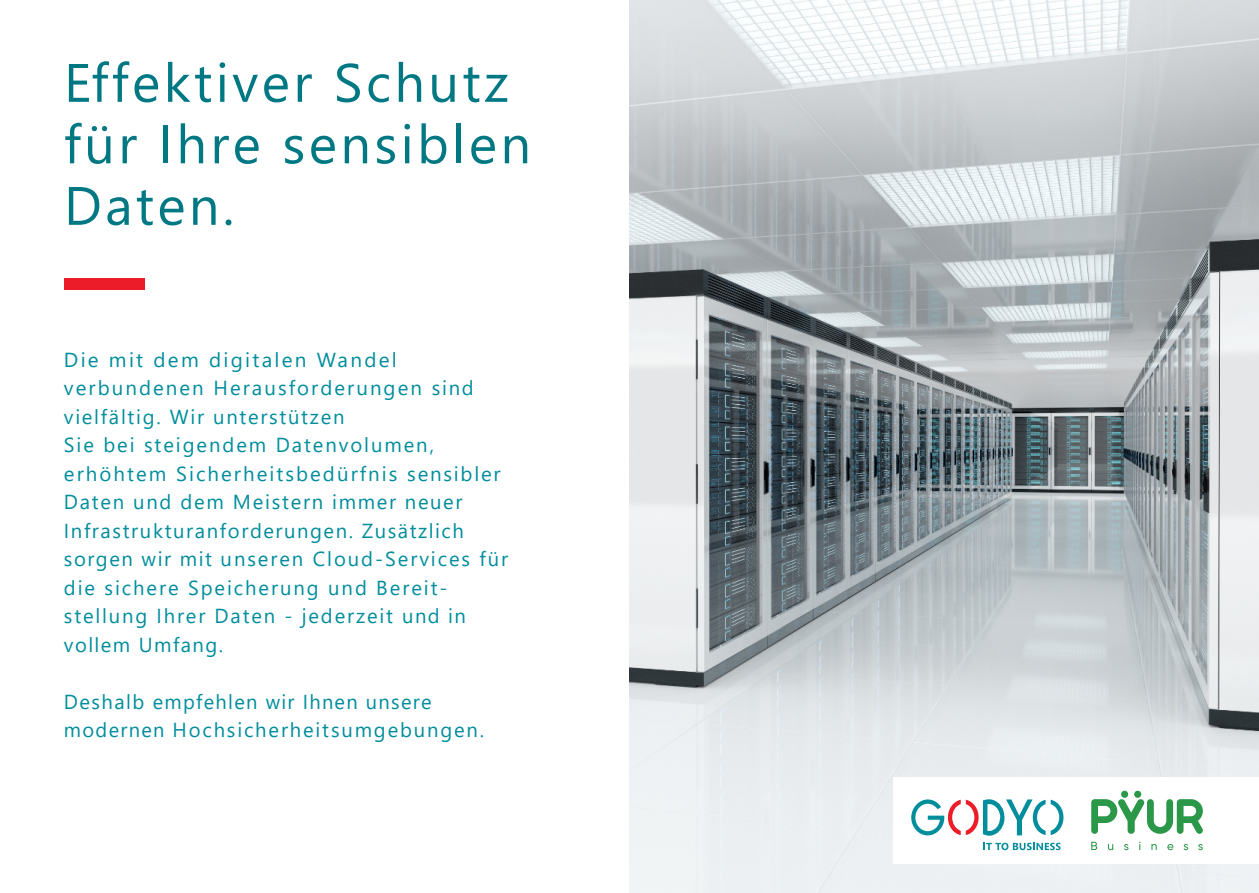
<style>
.page{position:relative;width:1259px;height:893px;background:#fff}
.page>*{position:absolute;margin:0;border:0;box-sizing:border-box;transform-origin:0 0}
.t1{font:54px/61.5px "Segoe UI";letter-spacing:.065em;color:#007884}
.t2{font:20.25px/28.5px "Segoe UI";letter-spacing:.09em;color:#008d9c}
.t3{font:20.25px/28.5px "Segoe UI";letter-spacing:.07em;color:#008d9c}
</style>
<div class="page">
<div style="left:64px;top:278px;width:80px;height:11px;background:#ed1c29"></div>
<img style="left:629px;top:0;width:630px;height:893px">
<div style="left:893px;top:777px;width:366px;height:86px;background:#fff"></div>
<svg style="left:911px;top:799px;width:49px;height:36px"></svg>
<svg style="left:966px;top:799px;width:97px;height:37px"></svg>
<svg style="left:983px;top:843px;width:77px;height:7px"></svg>
<div style="left:1121px;top:791px;width:7px;height:7px;background:#2a9749;border-radius:50%"></div>
<div style="left:1134px;top:791px;width:7px;height:7px;background:#2a9749;border-radius:50%"></div>
<svg style="left:1091px;top:799px;width:112px;height:35px"></svg>
<svg style="left:1091px;top:842px;width:6px;height:8px"></svg>
<svg style="left:1108px;top:844px;width:5px;height:6px"></svg>
<svg style="left:1124px;top:844px;width:4px;height:6px"></svg>
<svg style="left:1151px;top:844px;width:5px;height:6px"></svg>
<svg style="left:1167px;top:844px;width:6px;height:6px"></svg>
<svg style="left:1183px;top:844px;width:5px;height:6px"></svg>
<svg style="left:1198px;top:844px;width:4px;height:6px"></svg>
<h1 class="t1" style="left:64px;top:57px;width:468px">Effektiver Schutz für Ihre sensiblen<br>Daten.</h1>
<p class="t2" style="left:64px;top:347px;width:446px">Die mit dem digitalen Wandel verbundenen Herausforderungen sind vielfältig. Wir unterstützen<br>Sie bei steigendem Datenvolumen, erhöhtem Sicherheitsbedürfnis sensibler Daten und dem Meistern immer neuer Infrastrukturanforderungen. Zusätzlich sorgen wir mit unseren Cloud-Services für die sichere Speicherung und Bereit&shy;stellung Ihrer Daten - jederzeit und in vollem Umfang.</p>
<p class="t3" style="left:64px;top:689px;width:422px">Deshalb empfehlen wir Ihnen unsere modernen Hochsicherheitsumgebungen.</p>
</div>
